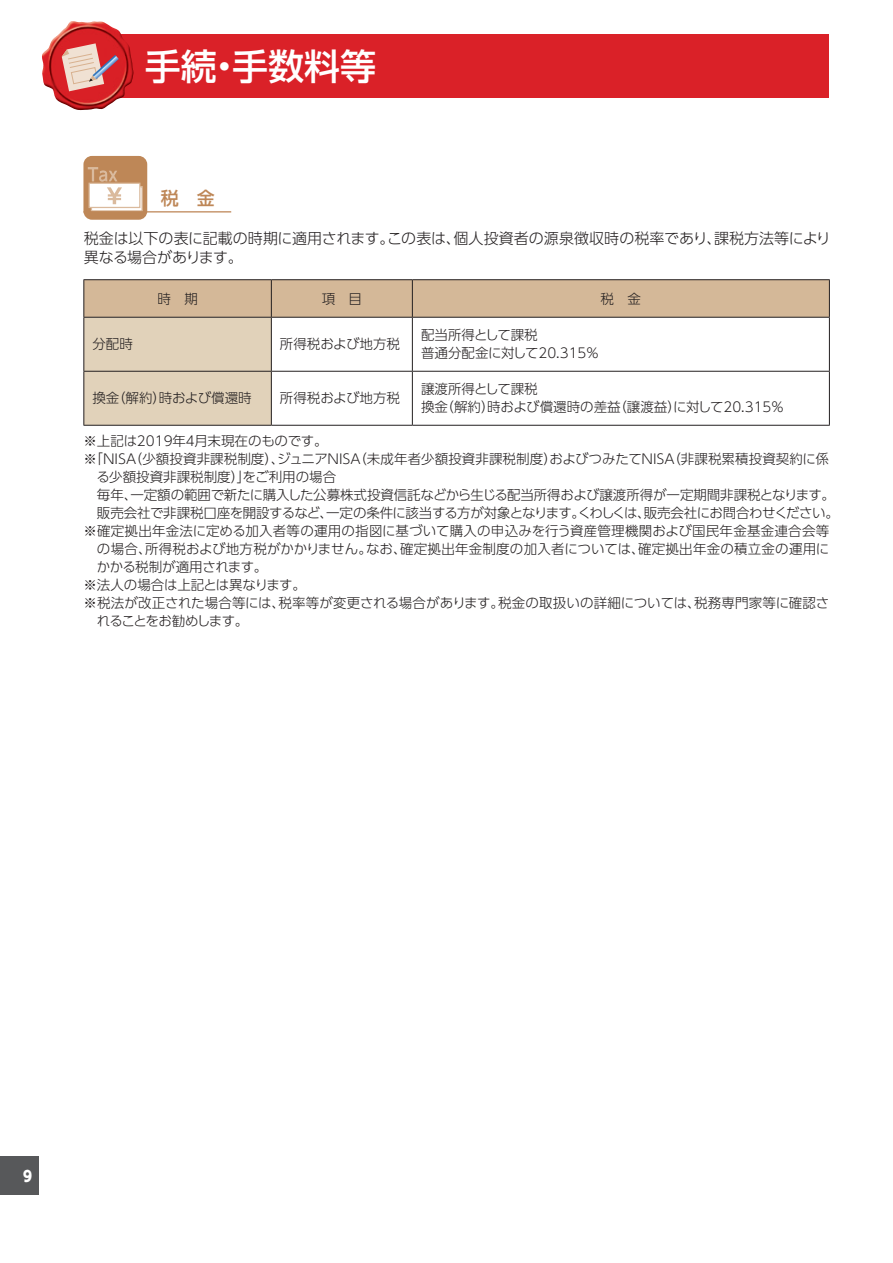
<style>
.page{position:relative;width:893px;height:1263px;background:#fff}
.page>*{position:absolute;margin:0;border:0;box-sizing:border-box;transform-origin:0 0}
.t1{font:500 36px "UD Shin Go Pro";color:#fff}
.t2{font:500 18px "UD Shin Go Pro";color:#be8757}
.t3{font:300 15px/18.8px "UD Shin Go Pro";color:#231f20}
.t4{font:800 15px "UD Shin Go Pro";color:#fff;scale:.9 1}
.t5{font:300 13.5px/18px "UD Shin Go Pro";letter-spacing:-.005em;color:#231f20}
.t6{font:300 13.5px "UD Shin Go Pro";letter-spacing:.015em;color:#231f20}
.t7{font:300 13.5px "UD Shin Go Pro";letter-spacing:-.03em;color:#231f20}
.t8{font:300 13.5px "UD Shin Go Pro";letter-spacing:-.035em;color:#231f20}
.t9{font:300 13.5px "UD Shin Go Pro";letter-spacing:-.085em;color:#231f20}
</style>
<div class="page">
<div style="left:0;top:1157px;width:38px;height:38px;background:#57585a"></div>
<div style="left:83px;top:156px;width:64px;height:64px;background:#be8757;border-radius:9px"></div>
<div style="left:91px;top:187px;width:51px;height:24px;background:linear-gradient(to right,#fff,#fff)"></div>
<div style="left:91px;top:186px;width:52px;height:26px;border:1px solid #daba9d"></div>
<div style="left:89px;top:183px;width:51px;height:24px;background:#fff"></div>
<div style="left:89px;top:183px;width:51px;height:25px;border:1px solid #daba9d"></div>
<svg style="left:88px;top:167px;width:34px;height:37px"></svg>
<hr style="left:83px;top:211px;width:148px;height:1px;background:#be8757">
<svg style="left:84px;top:280px;width:745px;height:145px"></svg>
<hr style="left:83px;top:279px;width:188px;height:1px;background:#231f20">
<hr style="left:83px;top:280px;width:1px;height:37px;background:#231f20">
<hr style="left:271px;top:279px;width:141px;height:1px;background:#231f20">
<hr style="left:271px;top:280px;width:1px;height:37px;background:#231f20">
<hr style="left:412px;top:279px;width:418px;height:1px;background:#231f20">
<hr style="left:412px;top:280px;width:1px;height:37px;background:#231f20">
<hr style="left:829px;top:280px;width:1px;height:37px;background:#231f20">
<hr style="left:83px;top:317px;width:188px;height:1px;background:#231f20">
<hr style="left:83px;top:318px;width:1px;height:53px;background:#231f20">
<hr style="left:271px;top:317px;width:141px;height:1px;background:#231f20">
<hr style="left:271px;top:318px;width:1px;height:53px;background:#231f20">
<hr style="left:412px;top:317px;width:418px;height:1px;background:#231f20">
<hr style="left:412px;top:318px;width:1px;height:53px;background:#231f20">
<hr style="left:829px;top:318px;width:1px;height:53px;background:#231f20">
<hr style="left:83px;top:371px;width:188px;height:1px;background:#231f20">
<hr style="left:83px;top:372px;width:1px;height:53px;background:#231f20">
<hr style="left:271px;top:371px;width:141px;height:1px;background:#231f20">
<hr style="left:271px;top:372px;width:1px;height:53px;background:#231f20">
<hr style="left:412px;top:371px;width:418px;height:1px;background:#231f20">
<hr style="left:412px;top:372px;width:1px;height:53px;background:#231f20">
<hr style="left:829px;top:372px;width:1px;height:53px;background:#231f20">
<hr style="left:83px;top:425px;width:188px;height:1px;background:#231f20">
<hr style="left:271px;top:425px;width:141px;height:1px;background:#231f20">
<hr style="left:412px;top:425px;width:418px;height:1px;background:#231f20">
<div style="left:83px;top:34px;width:740px;height:64px;background:#da2128"></div>
<hr style="left:825px;top:34px;width:4px;height:64px;background:#da2128">
<img style="left:42px;top:21px;width:92px;height:90px">
<svg style="left:62px;top:43px;width:57px;height:48px"></svg>
<h1 class="t1" style="left:145px;top:37px;width:233px">手続・手数料等</h1>
<h2 class="t2" style="left:161px;top:184px;width:55px">税　金</h2>
<p class="t3" style="left:84px;top:229px;width:749px">税金は以下の表に記載の時期に適用されます。この表は、個人投資者の源泉徴収時の税率であり、課税方法等により異なる場合があります。</p>
<p class="t5" style="left:157px;top:289px;width:42px">時　期</p>
<p class="t5" style="left:322px;top:289px;width:42px">項　目</p>
<p class="t5" style="left:601px;top:289px;width:42px">税　金</p>
<p class="t5" style="left:92px;top:335px;width:42px">分配時</p>
<p class="t5" style="left:280px;top:335px;width:122px">所得税および地方税</p>
<p class="t5" style="left:421px;top:326px;width:180px">配当所得として課税<br>普通分配金に対して20.315％</p>
<p class="t5" style="left:92px;top:389px;width:161px">換金（解約）時および償還時</p>
<p class="t5" style="left:280px;top:389px;width:122px">所得税および地方税</p>
<p class="t5" style="left:421px;top:380px;width:365px">譲渡所得として課税<br>換金（解約）時および償還時の差益（譲渡益）に対して20.315％</p>
<p class="t5" style="left:83px;top:431px;width:246px">※上記は2019年４月末現在のものです。</p>
<p class="t5" style="left:83px;top:449px;width:747px">※「ＮＩＳＡ（少額投資非課税制度）、ジュニアＮＩＳＡ（未成年者少額投資非課税制度）およびつみたてＮＩＳＡ（非課税累積投資契約に係</p>
<p class="t5" style="left:96px;top:467px;width:241px">る少額投資非課税制度）」をご利用の場合</p>
<p class="t5" style="left:97px;top:485px;width:740px">毎年、一定額の範囲で新たに購入した公募株式投資信託などから生じる配当所得および譲渡所得が一定期間非課税となります。</p>
<p class="t7" style="left:97px;top:502px;width:743px">販売会社で非課税口座を開設するなど、一定の条件に該当する方が対象となります。くわしくは、販売会社にお問合わせください。</p>
<p class="t6" style="left:83px;top:520px;width:747px">※確定拠出年金法に定める加入者等の運用の指図に基づいて購入の申込みを行う資産管理機関および国民年金基金連合会等</p>
<p class="t6" style="left:97px;top:538px;width:734px">の場合、所得税および地方税がかかりません。なお、確定拠出年金制度の加入者については、確定拠出年金の積立金の運用に</p>
<p class="t8" style="left:97px;top:556px;width:172px">かかる税制が適用されます。</p>
<p class="t5" style="left:83px;top:575px;width:224px">※法人の場合は上記とは異なります。</p>
<p class="t5" style="left:83px;top:593px;width:747px">※税法が改正された場合等には、税率等が変更される場合があります。税金の取扱いの詳細については、税務専門家等に確認さ</p>
<p class="t9" style="left:97px;top:610px;width:153px">れることをお勧めします。</p>
<p class="t4" style="left:23px;top:1163px;width:11px">9</p>
</div>
